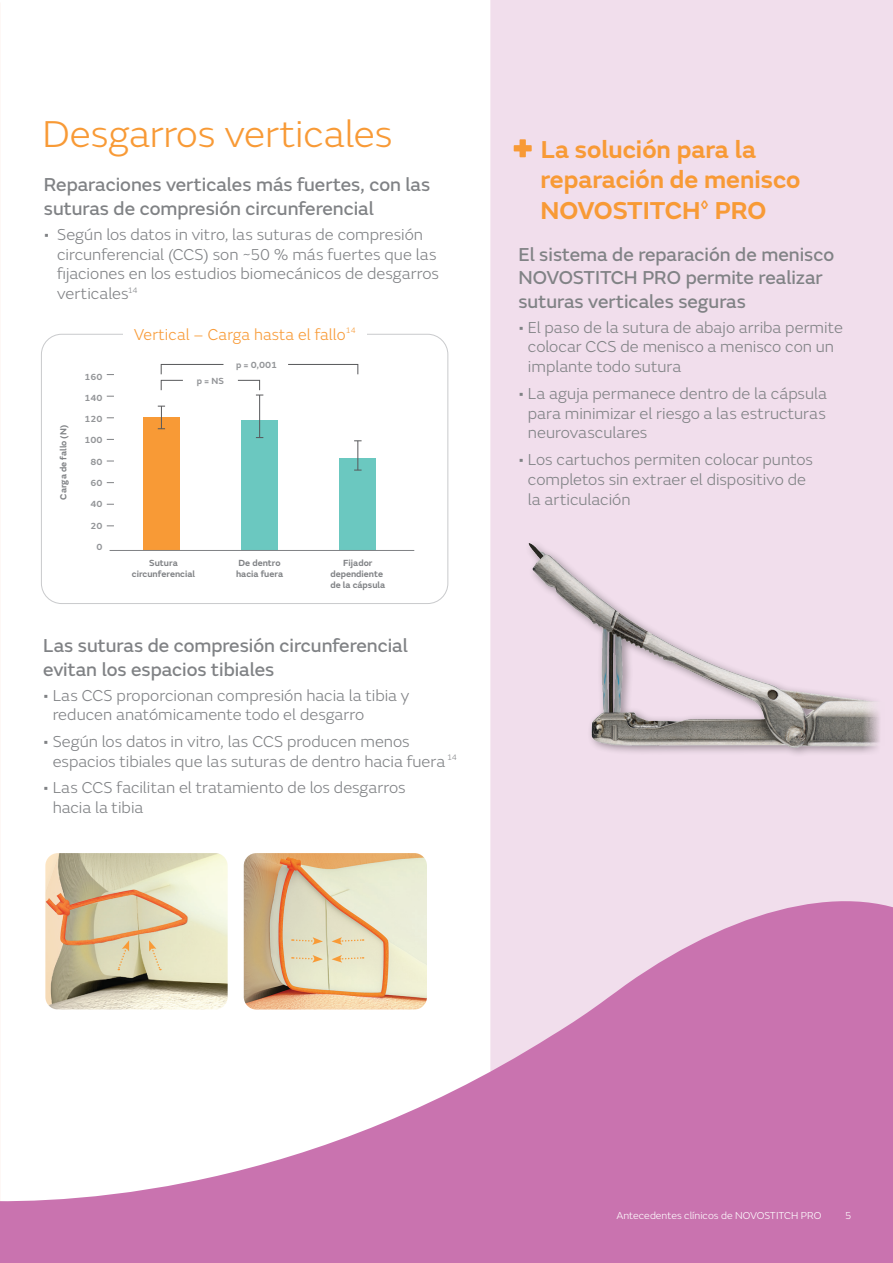
<style>
.page{position:relative;width:893px;height:1263px;background:#fff}
.page>*{position:absolute;margin:0;border:0;box-sizing:border-box;transform-origin:0 0}
.t1{font:300 39px "SN Emeric";color:#f89a36}
.t2{font:600 25.5px/30.6px "SN Emeric";color:#f89a36}
.t3{font:19.5px/23.4px "SN Emeric Core";color:#808285}
.t4{font:300 16.5px/19.8px "SN Emeric";color:#808285}
.t5{font:300 16.5px "SN Emeric";letter-spacing:.01em;color:#f89a36}
.t6{font:300 10.5px "SN Emeric";color:#fff}
.t7{font:600 9.3px/11.1px "SN Emeric";color:#808285;text-align:center}
.t8{font:600 9.3px "SN Emeric";color:#939598}
</style>
<div class="page">
<div style="left:490px;top:0;width:403px;height:877px;background:#f1deec"></div>
<svg style="left:0;top:877px;width:893px;height:386px;fill:#c973af"></svg>
<img style="left:490px;top:499px;width:394px;height:288px">
<svg style="left:514px;top:139px;width:18px;height:18px"></svg>
<div style="left:340px;top:458px;width:36px;height:92px;background:#6bc8c0"></div>
<div style="left:242px;top:420px;width:36px;height:130px;background:#6bc8c0"></div>
<div style="left:143px;top:417px;width:36px;height:133px;background:#f89a36"></div>
<hr style="left:259px;top:395px;width:1px;height:43px;background:#57585a">
<svg style="left:237px;top:380px;width:26px;height:16px"></svg>
<svg style="left:158px;top:406px;width:7px;height:23px"></svg>
<svg style="left:288px;top:364px;width:70px;height:11px"></svg>
<svg style="left:161px;top:364px;width:63px;height:27px"></svg>
<svg style="left:354px;top:440px;width:8px;height:31px"></svg>
<hr style="left:110px;top:550px;width:304px;height:1px;background:#808285">
<img style="left:45px;top:853px;width:183px;height:156px">
<img style="left:244px;top:853px;width:183px;height:156px">
<svg style="left:149px;top:940px;width:12px;height:30px"></svg>
<svg style="left:292px;top:937px;width:31px;height:8px"></svg>
<svg style="left:332px;top:937px;width:32px;height:8px"></svg>
<svg style="left:292px;top:955px;width:31px;height:8px"></svg>
<svg style="left:332px;top:955px;width:32px;height:8px"></svg>
<svg style="left:117px;top:940px;width:12px;height:30px"></svg>
<h1 class="t1" style="left:43px;top:110px;width:352px">Desgarros verticales</h1>
<p class="t3" style="left:44px;top:173px;width:388px">Reparaciones verticales más fuertes, con las suturas de compresión circunferencial</p>
<p class="t4" style="left:57px;top:224px;width:383px;text-indent:-13px">• Según los datos in vitro, las suturas de compresión circunferencial (CCS) son ~50 % más fuertes que las fijaciones en los estudios biomecánicos de desgarros verticales<sup>14</sup></p>
<p class="t5" style="left:134px;top:324px;width:223px">Vertical – Carga hasta el fallo<sup>14</sup></p>
<p class="t7" style="left:58px;top:500px;width:76px;rotate:-90deg">Carga de fallo (N)</p>
<p class="t8" style="left:84px;top:370px;width:20px">160</p>
<p class="t8" style="left:84px;top:392px;width:20px">140</p>
<p class="t8" style="left:84px;top:413px;width:20px">120</p>
<p class="t8" style="left:84px;top:434px;width:20px">100</p>
<p class="t8" style="left:91px;top:456px;width:14px">80</p>
<p class="t8" style="left:91px;top:477px;width:14px">60</p>
<p class="t8" style="left:91px;top:498px;width:14px">40</p>
<p class="t8" style="left:91px;top:520px;width:14px">20</p>
<p class="t8" style="left:97px;top:541px;width:8px">0</p>
<p class="t8" style="left:197px;top:375px;width:29px">p = NS</p>
<p class="t8" style="left:236px;top:359px;width:43px">p = 0,001</p>
<p class="t7" style="left:132px;top:557px;width:65px">Sutura circunferencial</p>
<p class="t7" style="left:236px;top:557px;width:49px;text-align:left">De dentro hacia fuera</p>
<p class="t7" style="left:330px;top:557px;width:56px">Fijador dependiente de la cápsula</p>
<p class="t3" style="left:43px;top:634px;width:366px">Las suturas de compresión circunferencial evitan los espacios tibiales</p>
<p class="t4" style="left:53px;top:685px;width:358px;text-indent:-9px">• Las CCS proporcionan compresión hacia la tibia y reducen anatómicamente todo el desgarro</p>
<p class="t4" style="left:53px;top:731px;width:406px;text-indent:-9px">• Según los datos in vitro, las CCS producen menos espacios tibiales que las suturas de dentro hacia fuera <sup>14</sup></p>
<p class="t4" style="left:53px;top:778px;width:354px;text-indent:-9px">• Las CCS facilitan el tratamiento de los desgarros hacia la tibia</p>
<h2 class="t2" style="left:540px;top:134px;width:261px">La solución para la reparación de menisco<br>NOVOSTITCH<sup>◊</sup> PRO</h2>
<p class="t3" style="left:518px;top:242px;width:317px">El sistema de reparación de menisco<br>NOVOSTITCH PRO permite realizar suturas verticales seguras</p>
<p class="t4" style="left:528px;top:317px;width:317px;text-indent:-9px">• El paso de la sutura de abajo arriba permite colocar CCS de menisco a menisco con un implante todo sutura</p>
<p class="t4" style="left:528px;top:383px;width:300px;text-align:justify;text-indent:-9px">• La aguja permanece dentro de la cápsula para minimizar el riesgo a las estructuras neurovasculares</p>
<p class="t4" style="left:528px;top:449px;width:286px;text-indent:-9px">• Los cartuchos permiten colocar puntos completos sin extraer el dispositivo de la articulación</p>
<p class="t6" style="left:616px;top:1209px;width:206px">Antecedentes clínicos de NOVOSTITCH PRO</p>
<p class="t6" style="left:845px;top:1209px;width:8px">5</p>
</div>
